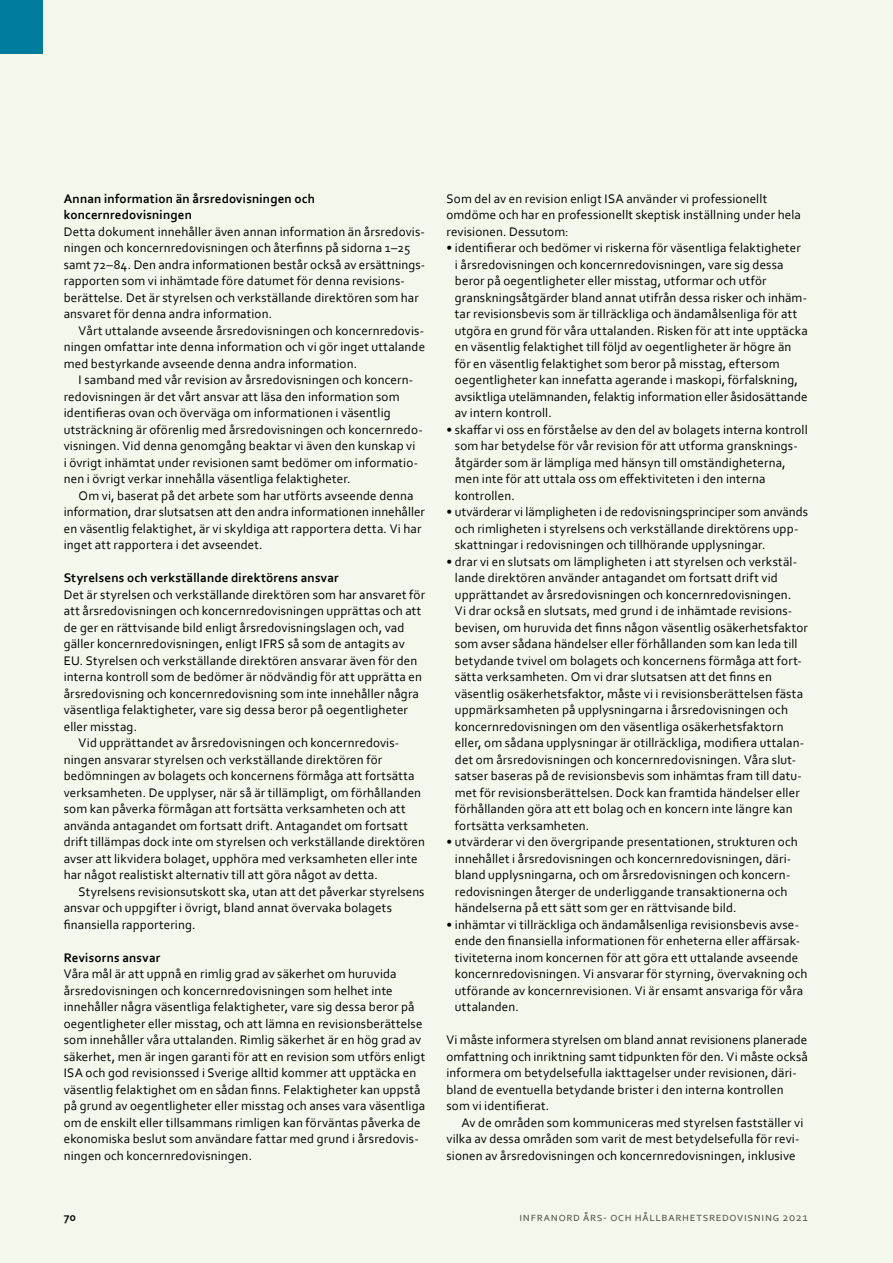
<style>
.page{position:relative;width:893px;height:1263px;background:#f4f8ec}
.page>*{position:absolute;margin:0;border:0;box-sizing:border-box;transform-origin:0 0}
.t1{font:13.05px/16.5px "Corbel";letter-spacing:.01em;color:#000}
.t2{font:700 13.05px/16.5px "Corbel";letter-spacing:.015em;color:#000}
.t3{font:12px "Corbel";letter-spacing:.05em;color:#57544b}
.t4{font:700 12px "Corbel";color:#000}
</style>
<div class="page">
<div style="left:0;top:0;width:43px;height:54px;background:#007d9c"></div>
<p class="t2" style="left:64px;top:190px;width:253px">Annan information än årsredovisningen och koncernredovisningen</p>
<p class="t1" style="left:64px;top:223px;width:363px">Detta dokument innehåller även annan information än årsredovis&shy;ningen och koncernredovisningen och återfinns på sidorna 1–25 samt 72–84. Den andra informationen består också av ersättnings&shy;rapporten som vi inhämtade före datumet för denna revisions&shy;berättelse. Det är styrelsen och verkställande direktören som har ansvaret för denna andra information.</p>
<p class="t1" style="left:64px;top:322px;width:363px;text-align:justify;text-indent:15px">Vårt uttalande avseende årsredovisningen och koncernredovis&shy;ningen omfattar inte denna information och vi gör inget uttalande med bestyrkande avseende denna andra information.</p>
<p class="t1" style="left:64px;top:371px;width:360px;text-indent:15px">I samband med vår revision av årsredovisningen och koncern&shy;redovisningen är det vårt ansvar att läsa den information som identifieras ovan och överväga om informationen i väsentlig utsträckning är oförenlig med årsredovisningen och koncernredo&shy;visningen. Vid denna genomgång beaktar vi även den kunskap vi<br>i övrigt inhämtat under revisionen samt bedömer om informatio&shy;nen i övrigt verkar innehålla väsentliga felaktigheter.</p>
<p class="t1" style="left:64px;top:487px;width:363px;text-indent:15px">Om vi, baserat på det arbete som har utförts avseende denna information, drar slutsatsen att den andra informationen innehåller en väsentlig felaktighet, är vi skyldiga att rapportera detta. Vi har inget att rapportera i det avseendet.</p>
<p class="t2" style="left:64px;top:569px;width:277px">Styrelsens och verkställande direktörens ansvar</p>
<p class="t1" style="left:64px;top:586px;width:363px">Det är styrelsen och verkställande direktören som har ansvaret för</p>
<p class="t1" style="left:64px;top:602px;width:359px">att årsredovisningen och koncernredovisningen upprättas och att</p>
<p class="t1" style="left:64px;top:619px;width:342px">de ger en rättvisande bild enligt årsredovisningslagen och, vad</p>
<p class="t1" style="left:64px;top:635px;width:342px">gäller koncernredovisningen, enligt IFRS så som de antagits av</p>
<p class="t1" style="left:64px;top:652px;width:355px">EU. Styrelsen och verkställande direktören ansvarar även för den</p>
<p class="t1" style="left:64px;top:668px;width:360px">interna kontroll som de bedömer är nödvändig för att upprätta en</p>
<p class="t1" style="left:64px;top:685px;width:357px">årsredovisning och koncernredovisning som inte innehåller några</p>
<p class="t1" style="left:64px;top:701px;width:346px">väsentliga felaktigheter, vare sig dessa beror på oegentligheter</p>
<p class="t1" style="left:64px;top:718px;width:75px">eller misstag.</p>
<p class="t1" style="left:79px;top:734px;width:322px">Vid upprättandet av årsredovisningen och koncernredovis-</p>
<p class="t1" style="left:64px;top:751px;width:320px">ningen ansvarar styrelsen och verkställande direktören för</p>
<p class="t1" style="left:64px;top:767px;width:352px">bedömningen av bolagets och koncernens förmåga att fortsätta</p>
<p class="t1" style="left:64px;top:784px;width:359px">verksamheten. De upplyser, när så är tillämpligt, om förhållanden</p>
<p class="t1" style="left:64px;top:800px;width:343px">som kan påverka förmågan att fortsätta verksamheten och att</p>
<p class="t1" style="left:64px;top:817px;width:346px">använda antagandet om fortsatt drift. Antagandet om fortsatt</p>
<p class="t1" style="left:64px;top:833px;width:363px">drift tillämpas dock inte om styrelsen och verkställande direktören</p>
<p class="t1" style="left:64px;top:850px;width:355px">avser att likvidera bolaget, upphöra med verksamheten eller inte</p>
<p class="t1" style="left:64px;top:866px;width:316px">har något realistiskt alternativ till att göra något av detta.</p>
<p class="t1" style="left:79px;top:883px;width:347px">Styrelsens revisionsutskott ska, utan att det påverkar styrelsens</p>
<p class="t1" style="left:64px;top:899px;width:330px">ansvar och uppgifter i övrigt, bland annat övervaka bolagets</p>
<p class="t1" style="left:64px;top:916px;width:133px">finansiella rapportering.</p>
<p class="t2" style="left:64px;top:949px;width:98px">Revisorns ansvar</p>
<p class="t1" style="left:64px;top:965px;width:363px">Våra mål är att uppnå en rimlig grad av säkerhet om huruvida årsredovisningen och koncernredovisningen som helhet inte innehåller några väsentliga felaktigheter, vare sig dessa beror på oegentligheter eller misstag, och att lämna en revisionsberättelse som innehåller våra uttalanden. Rimlig säkerhet är en hög grad av säkerhet, men är ingen garanti för att en revision som utförs enligt ISA och god revisionssed i Sverige alltid kommer att upptäcka en väsentlig felaktighet om en sådan finns. Felaktigheter kan uppstå på grund av oegentligheter eller misstag och anses vara väsentliga om de enskilt eller tillsammans rimligen kan förväntas påverka de ekonomiska beslut som användare fattar med grund i årsredovis&shy;ningen och koncernredovisningen.</p>
<p class="t1" style="left:446px;top:190px;width:356px">Som del av en revision enligt ISA använder vi professionellt omdöme och har en professionellt skeptisk inställning under hela revisionen. Dessutom:</p>
<p class="t1" style="left:455px;top:239px;width:354px;text-indent:-8px">• identifierar och bedömer vi riskerna för väsentliga felaktigheter<br>i årsredovisningen och koncernredovisningen, vare sig dessa beror på oegentligheter eller misstag, utformar och utför granskningsåtgärder bland annat utifrån dessa risker och inhäm&shy;tar revisionsbevis som är tillräckliga och ändamålsenliga för att utgöra en grund för våra uttalanden. Risken för att inte upptäcka en väsentlig felaktighet till följd av oegentligheter är högre än för en väsentlig felaktighet som beror på misstag, eftersom oegentligheter kan innefatta agerande i maskopi, förfalskning, avsiktliga utelämnanden, felaktig information eller åsidosättande av intern kontroll.</p>
<p class="t1" style="left:455px;top:421px;width:354px;text-indent:-8px">• skaffar vi oss en förståelse av den del av bolagets interna kontroll som har betydelse för vår revision för att utforma gransknings&shy;åtgärder som är lämpliga med hänsyn till omständigheterna, men inte för att uttala oss om effektiviteten i den interna kontrollen.</p>
<p class="t1" style="left:455px;top:503px;width:355px;text-indent:-8px">• utvärderar vi lämpligheten i de redovisningsprinciper som används och rimligheten i styrelsens och verkställande direktörens upp&shy;skattningar i redovisningen och tillhörande upplysningar.</p>
<p class="t1" style="left:455px;top:553px;width:354px;text-indent:-8px">• drar vi en slutsats om lämpligheten i att styrelsen och verkstäl&shy;lande direktören använder antagandet om fortsatt drift vid upprättandet av årsredovisningen och koncernredovisningen.<br>Vi drar också en slutsats, med grund i de inhämtade revisions&shy;bevisen, om huruvida det finns någon väsentlig osäkerhetsfaktor som avser sådana händelser eller förhållanden som kan leda till betydande tvivel om bolagets och koncernens förmåga att fort&shy;sätta verksamheten. Om vi drar slutsatsen att det finns en väsentlig osäkerhetsfaktor, måste vi i revisionsberättelsen fästa uppmärksamheten på upplysningarna i årsredovisningen och koncernredovisningen om den väsentliga osäkerhetsfaktorn eller, om sådana upplysningar är otillräckliga, modifiera uttalan&shy;det om årsredovisningen och koncernredovisningen. Våra slut&shy;satser baseras på de revisionsbevis som inhämtas fram till datu&shy;met för revisionsberättelsen. Dock kan framtida händelser eller förhållanden göra att ett bolag och en koncern inte längre kan fortsätta verksamheten.</p>
<p class="t1" style="left:455px;top:833px;width:344px;text-indent:-8px">• utvärderar vi den övergripande presentationen, strukturen och innehållet i årsredovisningen och koncernredovisningen, däri&shy;bland upplysningarna, och om årsredovisningen och koncern&shy;redovisningen återger de underliggande transaktionerna och händelserna på ett sätt som ger en rättvisande bild.</p>
<p class="t1" style="left:455px;top:916px;width:354px;text-indent:-8px">• inhämtar vi tillräckliga och ändamålsenliga revisionsbevis avse&shy;ende den finansiella informationen för enheterna eller affärsak&shy;tiviteterna inom koncernen för att göra ett uttalande avseende koncernredovisningen. Vi ansvarar för styrning, övervakning och utförande av koncernrevisionen. Vi är ensamt ansvariga för våra uttalanden.</p>
<p class="t1" style="left:446px;top:1031px;width:363px">Vi måste informera styrelsen om bland annat revisionens planerade omfattning och inriktning samt tidpunkten för den. Vi måste också informera om betydelsefulla iakttagelser under revisionen, däri&shy;bland de eventuella betydande brister i den interna kontrollen som vi identifierat.</p>
<p class="t1" style="left:446px;top:1114px;width:358px;text-indent:15px">Av de områden som kommuniceras med styrelsen fastställer vi vilka av dessa områden som varit de mest betydelsefulla för revi&shy;sionen av årsredovisningen och koncernredovisningen, inklusive</p>
<p class="t4" style="left:64px;top:1209px;width:14px">70</p>
<p class="t3" style="left:519px;top:1209px;width:290px">infranord års- och hållbarhetsredovisning 2021</p>
</div>
